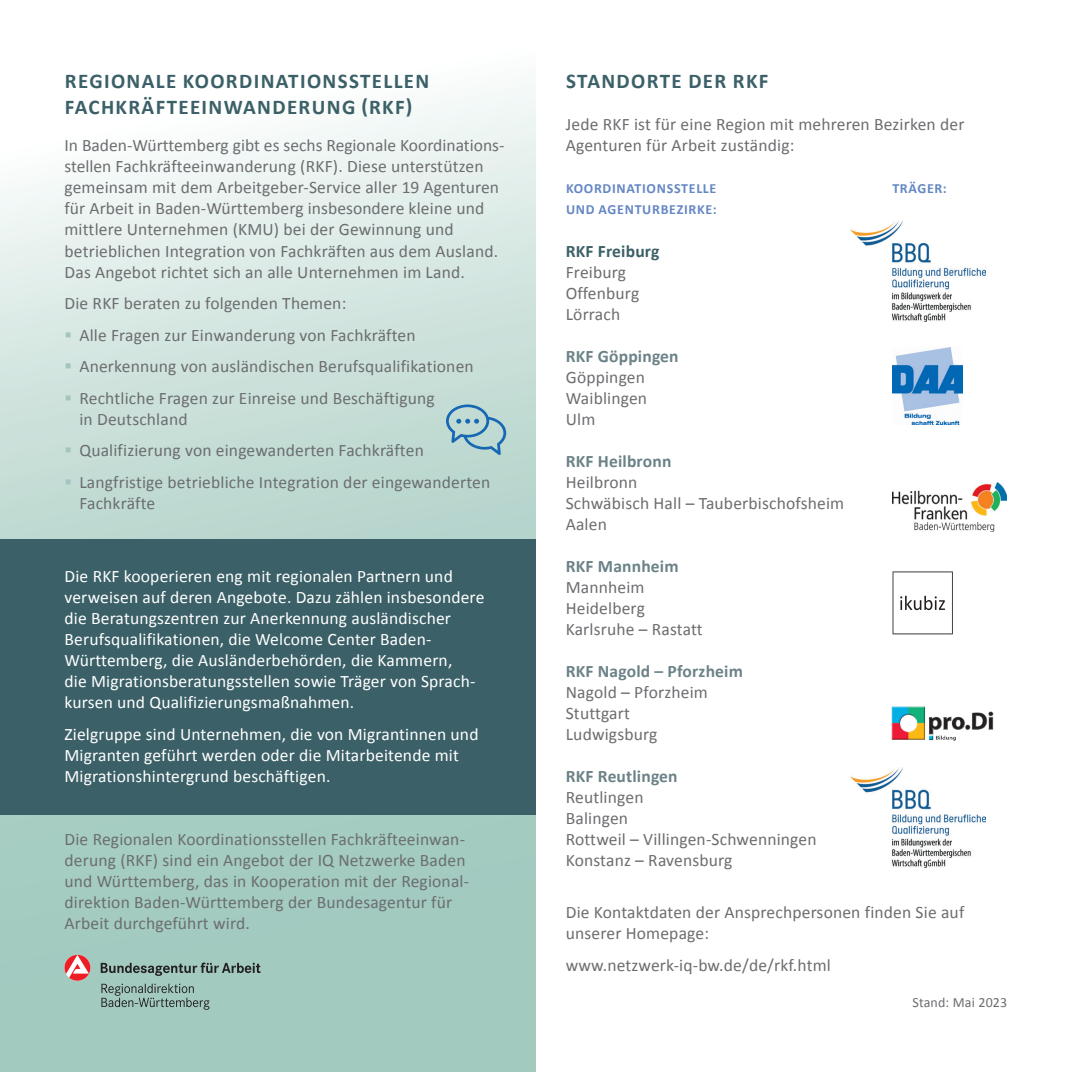
<style>
.page{position:relative;width:1072px;height:1072px;background:#fff}
.page>*{position:absolute;margin:0;border:0;box-sizing:border-box;transform-origin:0 0}
.t1{font:700 21px/25.2px "Calibri";letter-spacing:.065em;color:#3b6067}
.t2{font:17.5px/21px "Calibri";letter-spacing:.01em;color:#6c6d70}
.t3{font:17.5px/21px "Calibri";letter-spacing:.01em;color:#fff}
.t4{font:700 17.5px "Calibri";letter-spacing:.01em;color:#6b8287}
.t5{font:700 17.5px "Calibri";letter-spacing:.01em;color:#3b6067}
.t6{font:700 14px "Calibri";letter-spacing:.05em;color:#6587c4}
.t7{font:14px "Calibri";letter-spacing:.01em;color:#6c6d70}
</style>
<div class="page">
<svg style="left:0;top:83px;width:536px;height:988px;background:#c5ddd6"></svg>
<div style="left:0;top:539px;width:536px;height:276px;background:#3b6067"></div>
<svg style="left:101px;top:983px;width:108px;height:26px;background:#89a9a0"></svg>
<svg style="left:101px;top:962px;width:159px;height:13px;background:#79948c"></svg>
<svg style="left:64px;top:954px;width:26px;height:26px"></svg>
<img style="left:850px;top:221px;width:135px;height:100px">
<img style="left:851px;top:767px;width:134px;height:100px">
<img style="left:891px;top:706px;width:103px;height:35px">
<img style="left:892px;top:348px;width:70px;height:76px">
<svg style="left:446px;top:404px;width:60px;height:51px;background:#9dc2cc"></svg>
<svg style="left:892px;top:571px;width:60px;height:63px"></svg>
<img style="left:892px;top:482px;width:114px;height:49px">
<svg style="left:66px;top:332px;width:5px;height:5px"></svg>
<svg style="left:66px;top:363px;width:5px;height:5px"></svg>
<svg style="left:66px;top:395px;width:5px;height:5px"></svg>
<svg style="left:66px;top:447px;width:5px;height:5px"></svg>
<svg style="left:66px;top:479px;width:5px;height:5px"></svg>
<p class="t1" style="left:65px;top:69px;width:366px">REGIONALE KOORDINATIONSSTELLEN<br>FACHKRÄFTEEINWANDERUNG (RKF)</p>
<p class="t2" style="left:64px;top:135px;width:437px">In Baden-Württemberg gibt es sechs Regionale Koordinations---- stellen Fachkräfteeinwanderung (RKF). Diese unterstützen gemeinsam mit dem Arbeitgeber-Service aller 19 Agenturen für Arbeit in Baden-Württemberg insbesondere kleine und mittlere Unternehmen (KMU) bei der Gewinnung und betrieblichen Integration von Fachkräften aus dem Ausland.<br>Das Angebot richtet sich an alle Unternehmen im Land.</p>
<p class="t2" style="left:79px;top:287px;width:396px;line-height:31.5px;text-indent:-15px">Die RKF beraten zu folgenden Themen:<br>Alle Fragen zur Einwanderung von Fachkräften Anerkennung von ausländischen Berufsqualifikationen Rechtliche Fragen zur Einreise und Beschäftigung</p>
<p class="t2" style="left:79px;top:403px;width:412px;line-height:31.5px">in Deutschland<br>Qualifizierung von eingewanderten Fachkräften<br>Langfristige betriebliche Integration der eingewanderten</p>
<p class="t2" style="left:79px;top:492px;width:77px">Fachkräfte</p>
<p class="t3" style="left:64px;top:566px;width:421px">Die RKF kooperieren eng mit regionalen Partnern und verweisen auf deren Angebote. Dazu zählen insbesondere die Beratungszentren zur Anerkennung ausländischer Berufsqualifikationen, die Welcome Center Baden-Württemberg, die Ausländerbehörden, die Kammern,<br>die Migrationsberatungsstellen sowie Träger von Sprach&shy;kursen und Qualifizierungsmaßnahmen.</p>
<p class="t3" style="left:64px;top:723px;width:415px">Zielgruppe sind Unternehmen, die von Migrantinnen und<br>Migranten geführt werden oder die Mitarbeitende mit<br>Migrationshintergrund beschäftigen.</p>
<p class="t2" style="left:64px;top:828px;width:403px">Die Regionalen Koordinationsstellen Fachkräfteeinwan&shy;derung (RKF) sind ein Angebot der IQ Netzwerke Baden und Württemberg, das in Kooperation mit der Regional-- direktion Baden-Württemberg der Bundesagentur für Arbeit durchgeführt wird.</p>
<p class="t1" style="left:566px;top:69px;width:204px">STANDORTE DER RKF</p>
<p class="t2" style="left:566px;top:114px;width:400px">Jede RKF ist für eine Region mit mehreren Bezirken der<br>Agenturen für Arbeit zuständig:</p>
<p class="t6" style="left:566px;top:180px;width:152px">KOORDINATIONSSTELLE</p>
<p class="t6" style="left:892px;top:180px;width:56px">TRÄGER:</p>
<p class="t6" style="left:566px;top:201px;width:152px">UND AGENTURBEZIRKE:</p>
<p class="t5" style="left:566px;top:239px;width:95px">RKF Freiburg</p>
<p class="t2" style="left:566px;top:261px;width:75px">Freiburg<br>Offenburg<br>Lörrach</p>
<p class="t4" style="left:566px;top:344px;width:114px">RKF Göppingen</p>
<p class="t2" style="left:566px;top:366px;width:83px;text-align:justify">Göppingen Waiblingen Ulm</p>
<p class="t4" style="left:566px;top:449px;width:107px">RKF Heilbronn</p>
<p class="t2" style="left:566px;top:471px;width:280px">Heilbronn<br>Schwäbisch Hall – Tauberbischofsheim<br>Aalen</p>
<p class="t4" style="left:566px;top:554px;width:114px">RKF Mannheim</p>
<p class="t2" style="left:566px;top:576px;width:138px">Mannheim<br>Heidelberg<br>Karlsruhe – Rastatt</p>
<p class="t4" style="left:566px;top:659px;width:179px">RKF Nagold – Pforzheim</p>
<p class="t2" style="left:566px;top:681px;width:144px">Nagold – Pforzheim<br>Stuttgart<br>Ludwigsburg</p>
<p class="t4" style="left:566px;top:764px;width:113px">RKF Reutlingen</p>
<p class="t2" style="left:566px;top:786px;width:252px">Reutlingen<br>Balingen<br>Rottweil – Villingen-Schwenningen<br>Konstanz – Ravensburg</p>
<p class="t2" style="left:566px;top:902px;width:400px">Die Kontaktdaten der Ansprechpersonen finden Sie auf unserer Homepage:</p>
<p class="t2" style="left:566px;top:954px;width:267px">www.netzwerk-iq-bw.de/de/rkf.html</p>
<p class="t7" style="left:912px;top:994px;width:96px">Stand: Mai 2023</p>
</div>
